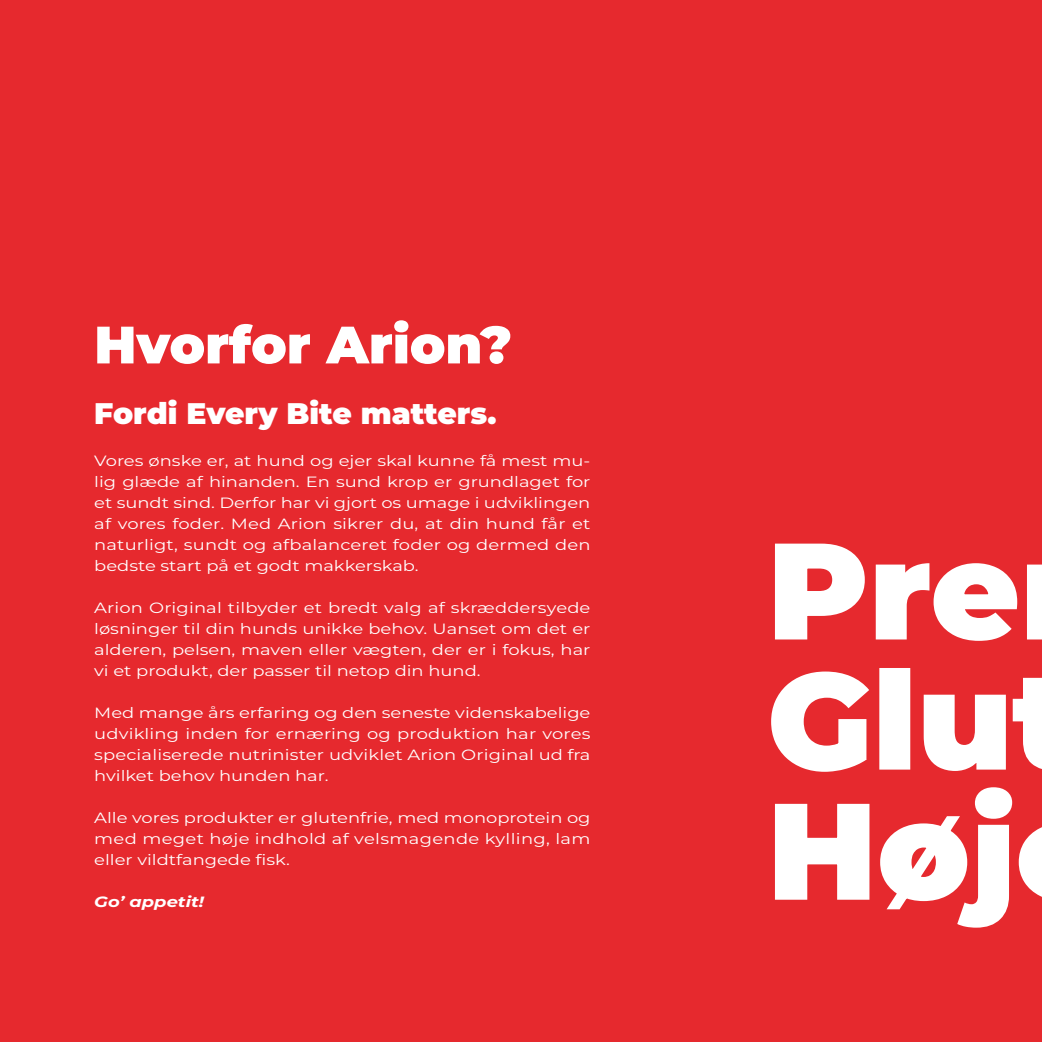
<style>
.page{position:relative;width:1042px;height:1042px;background:#e6292e}
.page>*{position:absolute;margin:0;border:0;box-sizing:border-box;transform-origin:0 0}
.Headline_1_-_30_pkt{font:900 52.5px "Montserrat";color:#fff}
.Headline_2_-_17_pkt___-_hvid{font:900 29.75px "Montserrat";color:#fff}
.t1{font:14.88px/21px "Montserrat";color:#fff;text-align:justify;scale:1.2 1}
.t2{font:italic 700 14.88px "Montserrat";color:#fff;scale:1.2 1}
</style>
<div class="page">
<svg style="left:775px;top:787px;width:267px;height:140px"></svg>
<svg style="left:771px;top:668px;width:271px;height:104px"></svg>
<svg style="left:775px;top:543px;width:267px;height:98px"></svg>
<p class="Headline_1_-_30_pkt" style="left:94px;top:310px;width:419px">Hvorfor Arion?</p>
<p class="Headline_2_-_17_pkt___-_hvid" style="left:94px;top:393px;width:404px">Fordi Every Bite matters.</p>
<p class="t1" style="left:94px;top:449px;width:415px">Vores ønske er, at hund og ejer skal kunne få mest mu&shy;lig glæde af hinanden. En sund krop er grundlaget for et sundt sind. Derfor har vi gjort os umage i udviklingen af vores foder. Med Arion sikrer du, at din hund får et naturligt, sundt og afbalanceret foder og dermed den bedste start på et godt makkerskab.</p>
<p class="t1" style="left:94px;top:596px;width:415px">Arion Original tilbyder et bredt valg af skræddersyede løsninger til din hunds unikke behov. Uanset om det er alderen, pelsen, maven eller vægten, der er i fokus, har vi et produkt, der passer til netop din hund.</p>
<p class="t1" style="left:94px;top:701px;width:415px">Med mange års erfaring og den seneste videnskabelige udvikling inden for ernæring og produktion har vores specialiserede nutrinister udviklet Arion Original ud fra hvilket behov hunden har.</p>
<p class="t1" style="left:94px;top:806px;width:415px">Alle vores produkter er glutenfrie, med monoprotein og med meget høje indhold af velsmagende kylling, lam eller vildtfangede fisk.</p>
<p class="t2" style="left:94px;top:891px;width:93px">Go’ appetit!</p>
</div>
